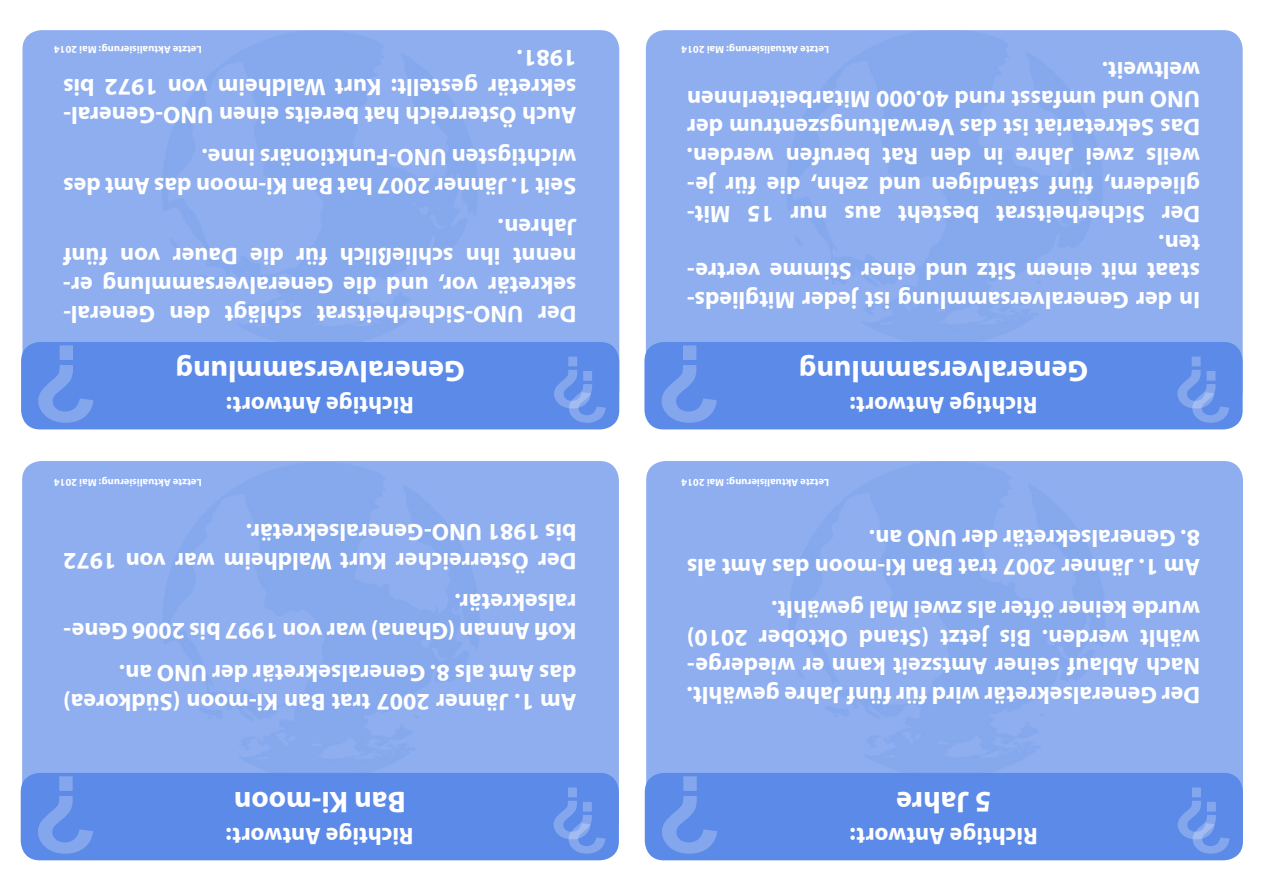
<style>
.page{position:relative;width:1263px;height:893px;background:#fff}
.page>*{position:absolute;margin:0;border:0;box-sizing:border-box;transform-origin:0 0}
.t1{font:700 30px "Myriad Pro";color:#fff}
.t2{font:700 24px/28.8px "Myriad Pro";color:#fff}
.t3{font:700 10.5px "Myriad Pro";color:#fff}
</style>
<div class="page">
<div style="left:22px;top:30px;width:597px;height:327px;background:#8eaeef"></div>
<div style="left:21px;top:342px;width:598px;height:87px;background:#5c8ae8;border-radius:19px"></div>
<svg style="left:38px;top:345px;width:55px;height:78px"></svg>
<svg style="left:554px;top:357px;width:52px;height:66px"></svg>
<div style="left:22px;top:461px;width:597px;height:327px;background:#8eaeef"></div>
<div style="left:21px;top:773px;width:598px;height:87px;background:#5c8ae8;border-radius:19px"></div>
<svg style="left:38px;top:776px;width:55px;height:78px"></svg>
<svg style="left:554px;top:787px;width:51px;height:67px"></svg>
<div style="left:646px;top:30px;width:596px;height:327px;background:#8eaeef"></div>
<div style="left:644px;top:342px;width:598px;height:87px;background:#5c8ae8;border-radius:19px"></div>
<svg style="left:662px;top:345px;width:55px;height:78px"></svg>
<svg style="left:1177px;top:357px;width:52px;height:66px"></svg>
<div style="left:646px;top:461px;width:597px;height:327px;background:#8eaeef"></div>
<div style="left:645px;top:773px;width:598px;height:87px;background:#5c8ae8;border-radius:19px"></div>
<svg style="left:662px;top:776px;width:55px;height:78px"></svg>
<svg style="left:1178px;top:787px;width:51px;height:67px"></svg>
<p class="t3" style="left:202px;top:57px;width:149px;rotate:-180deg">Letzte Aktualisierung: Mai 2014</p>
<p class="t3" style="left:829px;top:57px;width:149px;rotate:-180deg">Letzte Aktualisierung: Mai 2014</p>
<p class="t2" style="left:576px;top:131px;width:515px;text-align:justify;rotate:-180deg">Auch Österreich hat bereits einen UNO-General&shy;sekretär gestellt: Kurt Waldheim von 1972 bis 1981.</p>
<p class="t2" style="left:1200px;top:316px;width:515px;rotate:-180deg">In der Generalversammlung ist jeder Mitglieds&shy;staat mit einem Sitz und einer Stimme vertre&shy;ten.<br>Der Sicherheitsrat besteht aus nur 15 Mit&shy;gliedern, fünf ständigen und zehn, die für je&shy;weils zwei Jahre in den Rat berufen werden.<br>Das Sekretariat ist das Verwaltungszentrum der UNO und umfasst rund 40.000 MitarbeiterInnen weltweit.</p>
<p class="t2" style="left:576px;top:201px;width:515px;rotate:-180deg">Seit 1. Jänner 2007 hat Ban Ki-moon das Amt des wichtigsten UNO-Funktionärs inne.</p>
<p class="t2" style="left:576px;top:329px;width:515px;text-align:justify;rotate:-180deg">Der UNO-Sicherheitsrat schlägt den General&shy;sekretär vor, und die Generalversammlung er&shy;nennt ihn schließlich für die Dauer von fünf Jahren.</p>
<p class="t1" style="left:465px;top:390px;width:291px;rotate:-180deg">Generalversammlung</p>
<p class="t2" style="left:414px;top:420px;width:189px;rotate:-180deg">Richtige Antwort:</p>
<p class="t1" style="left:1088px;top:390px;width:291px;rotate:-180deg">Generalversammlung</p>
<p class="t2" style="left:1037px;top:420px;width:189px;rotate:-180deg">Richtige Antwort:</p>
<p class="t3" style="left:202px;top:489px;width:149px;rotate:-180deg">Letzte Aktualisierung: Mai 2014</p>
<p class="t3" style="left:829px;top:489px;width:149px;rotate:-180deg">Letzte Aktualisierung: Mai 2014</p>
<p class="t2" style="left:576px;top:576px;width:515px;rotate:-180deg">Der Österreicher Kurt Waldheim war von 1972 bis 1981 UNO-Generalsekretär.</p>
<p class="t2" style="left:576px;top:646px;width:515px;rotate:-180deg">Kofi Annan (Ghana) war von 1997 bis 2006 Gene&shy;ralsekretär.</p>
<p class="t2" style="left:576px;top:717px;width:515px;rotate:-180deg">Am 1. Jänner 2007 trat Ban Ki-moon (Südkorea) das Amt als 8. Generalsekretär der UNO an.</p>
<p class="t1" style="left:406px;top:821px;width:174px;rotate:-180deg">Ban Ki-moon</p>
<p class="t2" style="left:414px;top:851px;width:189px;rotate:-180deg">Richtige Antwort:</p>
<p class="t2" style="left:1200px;top:554px;width:332px;rotate:-180deg">8. Generalsekretär der UNO an.</p>
<p class="t2" style="left:1200px;top:582px;width:515px;rotate:-180deg">Am 1. Jänner 2007 trat Ban Ki-moon das Amt als</p>
<p class="t2" style="left:1200px;top:710px;width:515px;text-align:justify;rotate:-180deg">Der Generalsekretär wird für fünf Jahre gewählt.<br>Nach Ablauf seiner Amtszeit kann er wiederge&shy;wählt werden. Bis jetzt (Stand Oktober 2010) wurde keiner öfter als zwei Mal gewählt.</p>
<p class="t1" style="left:991px;top:821px;width:97px;rotate:-180deg">5 Jahre</p>
<p class="t2" style="left:1038px;top:851px;width:189px;rotate:-180deg">Richtige Antwort:</p>
</div>
